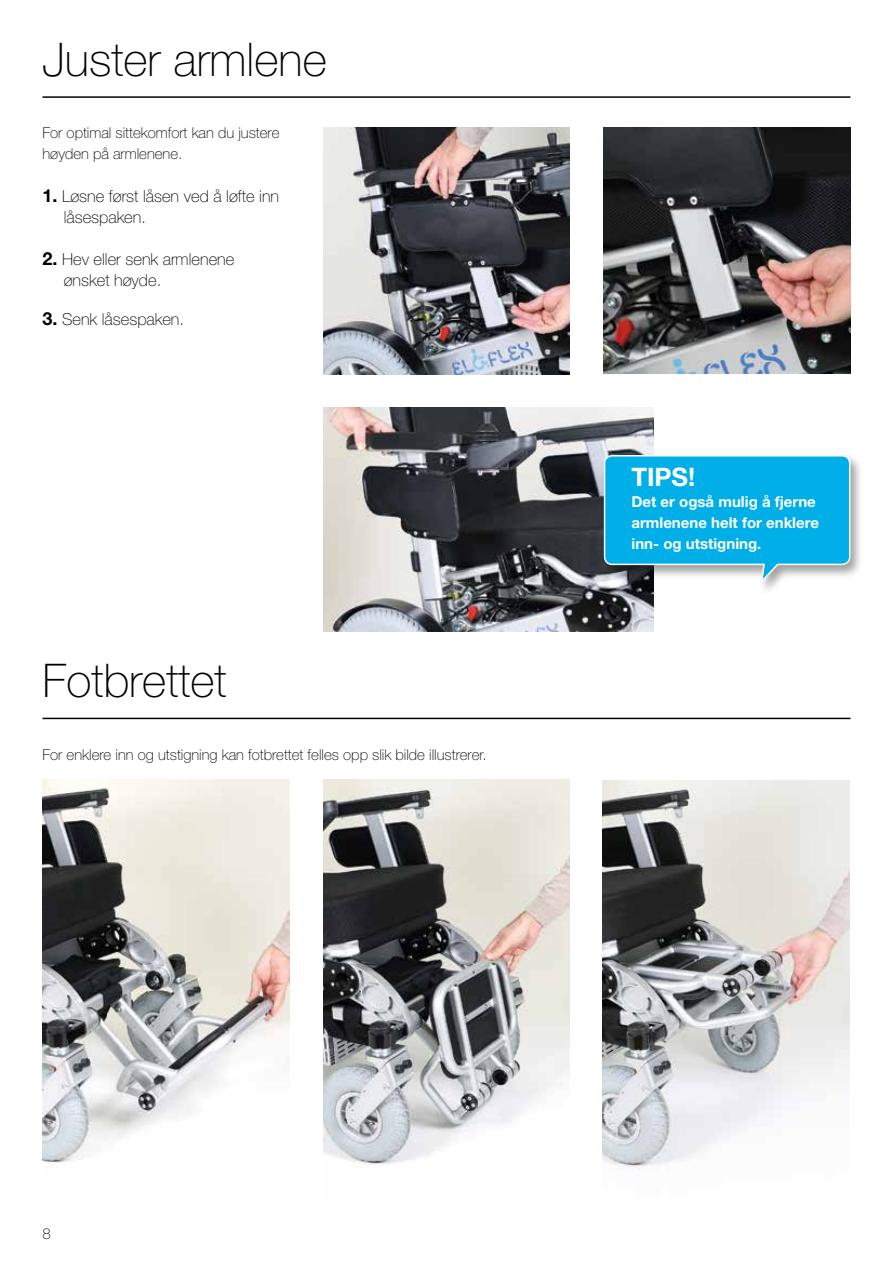
<style>
.page{position:relative;width:893px;height:1263px;background:#fff}
.page>*{position:absolute;margin:0;border:0;box-sizing:border-box;transform-origin:0 0}
.t1{font:100 46.5px "Helvetica Neue LT Pro";color:#000}
.t2{font:700 25.5px "Helvetica Neue LT Pro";color:#fff}
.t3{font:100 16.5px/21px "Helvetica Neue LT Pro";color:#000}
.t4{font:100 15px/21px "Helvetica Neue LT Pro";color:#000}
.t5{font:700 15px/21px "Helvetica Neue LT Pro";color:#fff}
.s1{font-weight:700;font-size:18px}
</style>
<div class="page">
<hr style="left:43px;top:96px;width:807px;height:2px;background:#000">
<img style="left:323px;top:407px;width:330px;height:224px">
<hr style="left:43px;top:718px;width:807px;height:1px;background:#000">
<img style="left:323px;top:780px;width:247px;height:387px">
<img style="left:43px;top:780px;width:246px;height:385px">
<img style="left:603px;top:781px;width:246px;height:388px">
<img style="left:323px;top:128px;width:247px;height:246px">
<img style="left:604px;top:127px;width:246px;height:247px">
<div style="left:600px;top:453px;width:263px;height:143px;background:#000;opacity:.37"></div>
<svg style="left:603px;top:454px;width:248px;height:132px;background:#28b1e0"></svg>
<h1 class="t1" style="left:43px;top:33px;width:286px">Juster armlene</h1>
<p class="t4" style="left:43px;top:122px;width:238px">For optimal sittekomfort kan du justere høyden på armlenene.</p>
<p class="t3" style="left:64px;top:185px;width:217px;text-indent:-21px"><span class="s1">1.</span> Løsne først låsen ved å løfte inn låsespaken.</p>
<p class="t3" style="left:64px;top:248px;width:172px;text-indent:-21px"><span class="s1">2.</span> Hev eller senk armlenene ønsket høyde.</p>
<p class="t3" style="left:43px;top:308px;width:143px"><span class="s1">3.</span> Senk låsespaken.</p>
<h1 class="t1" style="left:43px;top:654px;width:186px">Fotbrettet</h1>
<p class="t4" style="left:43px;top:744px;width:446px">For enklere inn og utstigning kan fotbrettet felles opp slik bilde illustrerer.</p>
<h2 class="t2" style="left:631px;top:461px;width:65px">TIPS!</h2>
<p class="t5" style="left:631px;top:491px;width:189px">Det er også mulig å fjerne armlenene helt for enklere inn- og utstigning.</p>
<p class="t4" style="left:43px;top:1223px;width:10px">8</p>
</div>
